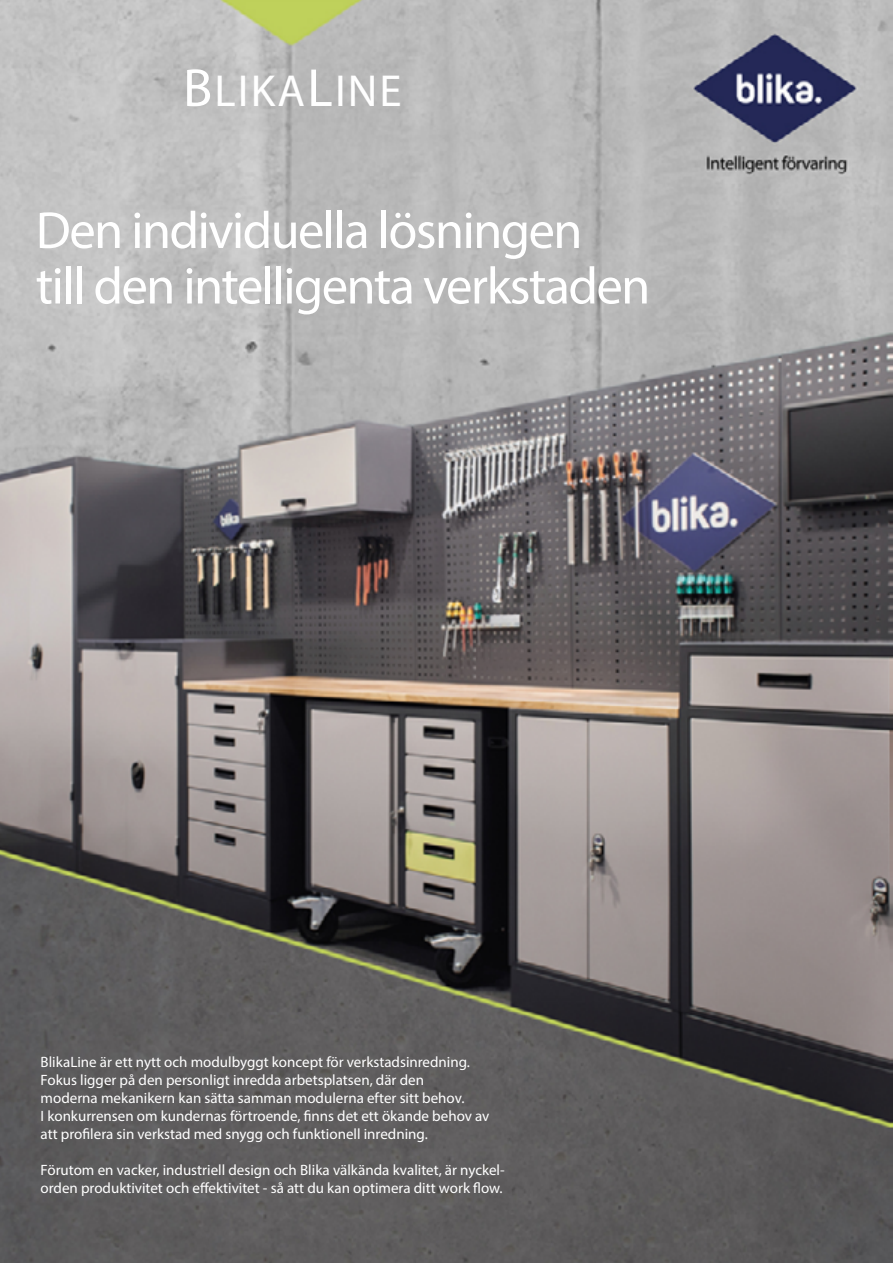
<style>
.page{position:relative;width:893px;height:1263px;background:#fff}
.page>*{position:absolute;margin:0;border:0;box-sizing:border-box;transform-origin:0 0}
.overskrift{font:52.5px "Myriad Pro";letter-spacing:-.03em;color:#fff}
.overskrift-2{font:45px "Myriad Pro";letter-spacing:.045em;color:#fff}
.brød{font:15px/18px "Myriad Pro";color:#fff}
.s1{font-size:54px}
</style>
<div class="page">
<img style="left:0;top:0;width:893px;height:1263px">
<p class="overskrift-2" style="left:183px;top:63px;width:220px"><span class="s1">B</span>LIKA<span class="s1">L</span>INE</p>
<p class="overskrift" style="left:36px;top:198px;width:548px">Den individuella lösningen</p>
<p class="overskrift" style="left:36px;top:253px;width:616px">till den intelligenta verkstaden</p>
<p class="brød" style="left:41px;top:1052px;width:431px">BlikaLine är ett nytt och modulbyggt koncept för verkstadsinredning.</p>
<p class="brød" style="left:41px;top:1070px;width:385px">Fokus ligger på den personligt inredda arbetsplatsen, där den</p>
<p class="brød" style="left:41px;top:1088px;width:425px">moderna mekanikern kan sätta samman modulerna efter sitt behov.</p>
<p class="brød" style="left:41px;top:1106px;width:450px">I konkurrensen om kundernas förtroende, finns det ett ökande behov av att profilera sin verkstad med snygg och funktionell inredning.</p>
<p class="brød" style="left:41px;top:1160px;width:466px">Förutom en vacker, industriell design och Blika välkända kvalitet, är nyckel&shy;orden produktivitet och effektivitet - så att du kan optimera ditt work flow.</p>
</div>
